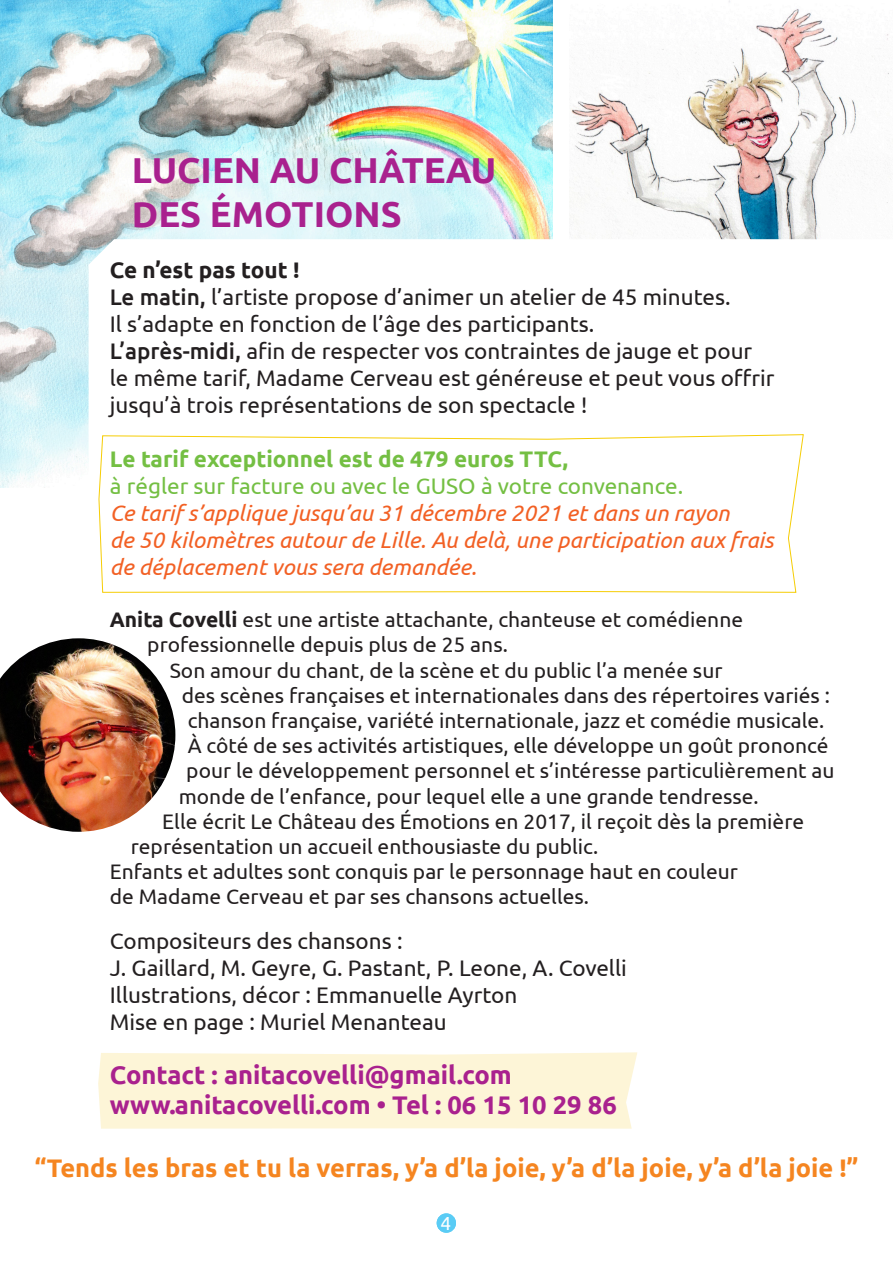
<style>
.page{position:relative;width:893px;height:1263px;background:#fff}
.page>*{position:absolute;margin:0;border:0;box-sizing:border-box;transform-origin:0 0}
.t1{font:700 36px/43.5px "Ubuntu";color:#a9218e}
.t2{font:700 25.5px "Ubuntu";color:#a9218e}
.t3{font:700 25.35px "Ubuntu";color:#f58520}
.t4{font:22.5px/27px "Ubuntu";color:#231f20}
.t5{font:italic 22.5px/27px "Ubuntu";color:#f26024}
.t6{font:700 22.5px "Ubuntu";color:#231f20}
.t7{font:21px/25.2px "Ubuntu";color:#231f20}
.t8{font:18.9px "Ubuntu";color:#fff}
.s1{font-weight:500}
.s2{font-weight:700;font-style:normal;color:#74bf43}
.s3{font-style:normal;color:#74bf43}
.s4{font-weight:700}
</style>
<div class="page">
<img style="left:0;top:0;width:553px;height:487px">
<div style="left:98px;top:1052px;width:539px;height:77px;background:#fdf5d7"></div>
<img style="left:569px;top:0;width:322px;height:239px">
<div style="left:437px;top:1213px;width:19px;height:20px;background:#5accf5;border-radius:50%"></div>
<svg style="left:89px;top:239px;width:728px;height:248px"></svg>
<img style="left:0;top:638px;width:175px;height:194px">
<svg style="left:98px;top:434px;width:706px;height:159px"></svg>
<p class="t1" style="left:132px;top:148px;width:366px">LUCIEN AU CHÂTEAU<br>DES ÉMOTIONS</p>
<p class="t6" style="left:110px;top:256px;width:191px">Ce n’est pas tout !</p>
<p class="t4" style="left:110px;top:283px;width:622px"><span class="s1">Le matin,</span> l’artiste propose d’animer un atelier de 45 minutes.<br>Il s’adapte en fonction de l’âge des participants.</p>
<p class="t4" style="left:110px;top:337px;width:644px"><span class="s1">L’après-midi,</span> afin de respecter vos contraintes de jauge et pour</p>
<p class="t4" style="left:110px;top:364px;width:666px">le même tarif, Madame Cerveau est généreuse et peut vous offrir jusqu’à trois représentations de son spectacle !</p>
<p class="t5" style="left:110px;top:445px;width:665px"><span class="s2">Le tarif exceptionnel est de 479 euros TTC,<br></span><span class="s3">à régler sur facture ou avec le GUSO à votre convenance.<br></span>Ce tarif s’applique jusqu’au 31 décembre 2021 et dans un rayon<br>de 50 kilomètres autour de Lille. Au delà, une participation aux frais de déplacement vous sera demandée.</p>
<p class="t7" style="left:110px;top:606px;width:635px"><span class="s4">Anita Covelli</span> est une artiste attachante, chanteuse et comédienne</p>
<p class="t7" style="left:147px;top:632px;width:362px">professionnelle depuis plus de 25 ans.</p>
<p class="t7" style="left:170px;top:657px;width:554px">Son amour du chant, de la scène et du public l’a menée sur</p>
<p class="t7" style="left:182px;top:682px;width:650px">des scènes françaises et internationales dans des répertoires variés : chanson française, variété internationale, jazz et comédie musicale.</p>
<p class="t7" style="left:188px;top:732px;width:642px">À côté de ses activités artistiques, elle développe un goût prononcé</p>
<p class="t7" style="left:186px;top:758px;width:650px">pour le développement personnel et s’intéresse particulièrement au</p>
<p class="t7" style="left:179px;top:783px;width:581px">monde de l’enfance, pour lequel elle a une grande tendresse.</p>
<p class="t7" style="left:131px;top:808px;width:675px;text-indent:32px">Elle écrit Le Château des Émotions en 2017, il reçoit dès la première représentation un accueil enthousiaste du public.</p>
<p class="t7" style="left:110px;top:858px;width:630px">Enfants et adultes sont conquis par le personnage haut en couleur de Madame Cerveau et par ses chansons actuelles.</p>
<p class="t4" style="left:110px;top:927px;width:519px">Compositeurs des chansons :<br>J. Gaillard, M. Geyre, G. Pastant, P. Leone, A. Covelli Illustrations, décor : Emmanuelle Ayrton<br>Mise en page : Muriel Menanteau</p>
<p class="t2" style="left:110px;top:1059px;width:404px">Contact : anitacovelli@gmail.com</p>
<p class="t2" style="left:110px;top:1089px;width:508px">www.anitacovelli.com • Tel : 06 15 10 29 86</p>
<p class="t3" style="left:35px;top:1153px;width:825px">“Tends les bras et tu la verras, y’a d’la joie, y’a d’la joie, y’a d’la joie !”</p>
<p class="t8" style="left:440px;top:1212px;width:12px">4</p>
</div>
